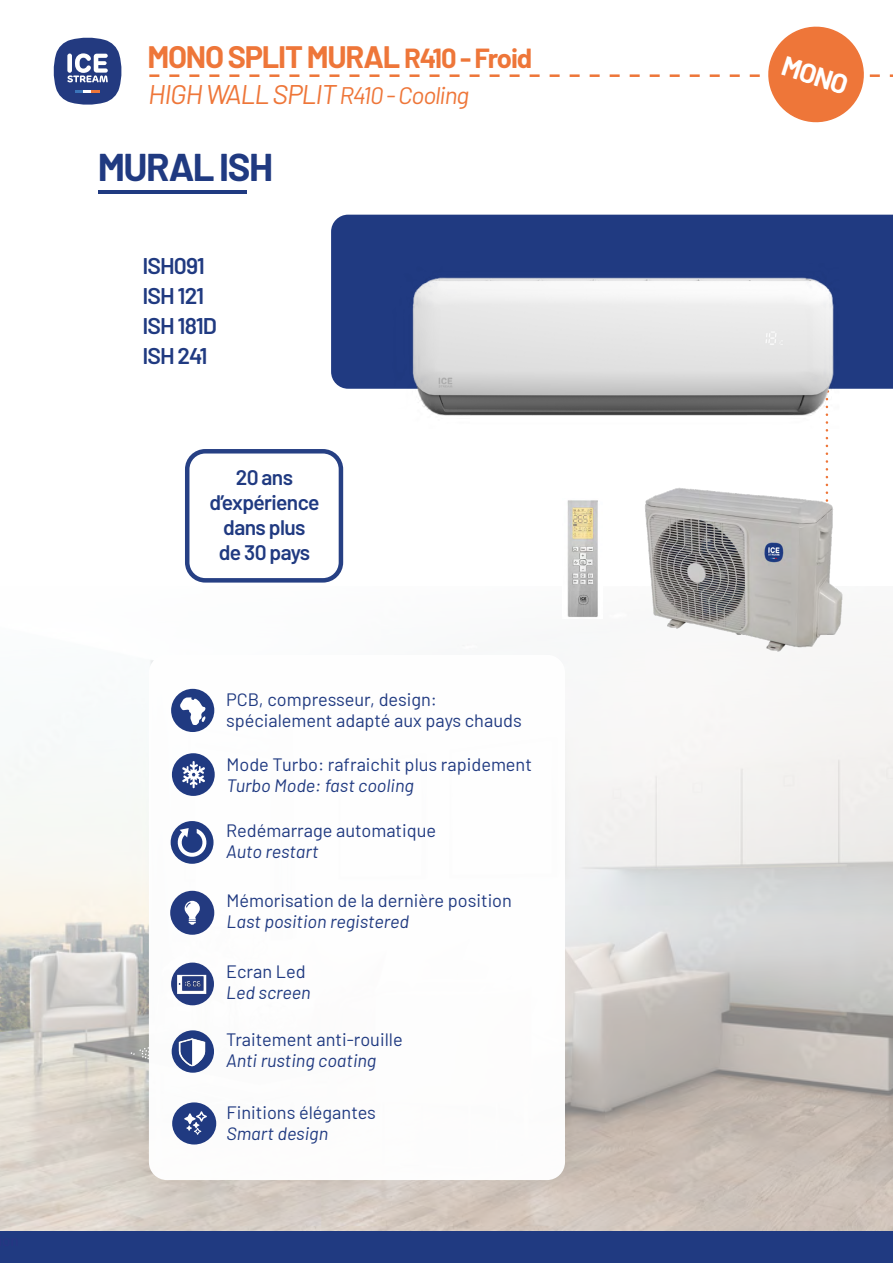
<style>
.page{position:relative;width:893px;height:1263px;background:#fff}
.page>*{position:absolute;margin:0;border:0;box-sizing:border-box;transform-origin:0 0}
.t1{font:700 37.8px "Barlow";letter-spacing:-.04em;color:#203a81}
.t2{font:700 30.3px "Barlow";letter-spacing:-.04em;color:#ee7639}
.t3{font:italic 27px "Barlow";letter-spacing:-.04em;color:#ee7639}
.t4{font:700 27px "Barlow";color:#fff}
.t5{font:600 22.65px/30.3px "Barlow";letter-spacing:-.04em;color:#203a81}
.t6{font:600 21px/24.9px "Barlow";letter-spacing:-.03em;color:#203a81;text-align:center}
.t7{font:18px/21px "Barlow";color:#203a81}
.t8{font:italic 18px "Barlow";color:#203a81}
.s1{font-size:27px}
.s2{font-size:24px}
</style>
<div class="page">
<img style="left:0;top:645px;width:893px;height:586px">
<svg style="left:53px;top:37px;width:69px;height:68px"></svg>
<svg style="left:826px;top:429px;width:2px;height:42px"></svg>
<div style="left:0;top:1231px;width:893px;height:32px;background:#203a81"></div>
<div style="left:331px;top:215px;width:562px;height:174px;background:#203a81"></div>
<img style="left:607px;top:475px;width:239px;height:182px">
<hr style="left:98px;top:190px;width:149px;height:3px;background:#203a81">
<svg style="left:131px;top:1047px;width:18px;height:12px"></svg>
<svg style="left:149px;top:26px;width:744px;height:97px"></svg>
<img style="left:379px;top:264px;width:470px;height:160px">
<div style="left:149px;top:655px;width:416px;height:525px;background:#fff;border-radius:18px"></div>
<div style="left:172px;top:753px;width:43px;height:43px;background:#203a81;border-radius:50%"></div>
<svg style="left:182px;top:761px;width:23px;height:27px"></svg>
<div style="left:171px;top:821px;width:43px;height:43px;background:#203a81;border-radius:50%"></div>
<svg style="left:176px;top:828px;width:32px;height:30px"></svg>
<div style="left:170px;top:891px;width:44px;height:44px;background:#233a80;border-radius:50%"></div>
<svg style="left:185px;top:901px;width:15px;height:24px"></svg>
<div style="left:171px;top:689px;width:43px;height:43px;background:#203a81;border-radius:50%"></div>
<svg style="left:180px;top:697px;width:25px;height:28px"></svg>
<div style="left:171px;top:962px;width:43px;height:43px;background:#233a80;border-radius:50%"></div>
<img style="left:175px;top:975px;width:35px;height:22px">
<div style="left:172px;top:1030px;width:42px;height:43px;background:#203a81;border-radius:50%"></div>
<img style="left:177px;top:1038px;width:29px;height:28px">
<div style="left:172px;top:1102px;width:44px;height:42px;background:#203a81;border-radius:50%"></div>
<svg style="left:184px;top:1111px;width:23px;height:24px"></svg>
<img style="left:567px;top:500px;width:31px;height:117px">
<div style="left:185px;top:449px;width:158px;height:134px;border:4px solid #203a81;border-radius:18px"></div>
<h2 class="t2" style="left:147px;top:35px;width:386px">MONO SPLIT MURAL <span class="s1">R410 - Froid</span></h2>
<h3 class="t3" style="left:148px;top:75px;width:322px">HIGH WALL SPLIT <span class="s2">R410 - Cooling</span></h3>
<h1 class="t1" style="left:98px;top:139px;width:177px">MURAL ISH</h1>
<p class="t5" style="left:142px;top:248px;width:76px">ISH091<br>ISH 121<br>ISH 181D<br>ISH 241</p>
<p class="t6" style="left:209px;top:464px;width:112px">20 ans d’expérience dans plus<br>de 30 pays</p>
<p class="t7" style="left:226px;top:687px;width:297px">PCB, compresseur, design: spécialement adapté aux pays chauds</p>
<p class="t7" style="left:226px;top:752px;width:307px">Mode Turbo: rafraichit plus rapidement</p>
<p class="t8" style="left:226px;top:772px;width:189px">Turbo Mode: fast cooling</p>
<p class="t7" style="left:226px;top:819px;width:212px">Redémarrage automatique</p>
<p class="t8" style="left:226px;top:838px;width:94px">Auto restart</p>
<p class="t7" style="left:226px;top:889px;width:287px">Mémorisation de la dernière position</p>
<p class="t8" style="left:226px;top:909px;width:184px">Last position registered</p>
<p class="t7" style="left:226px;top:959px;width:81px">Ecran Led</p>
<p class="t8" style="left:226px;top:979px;width:86px">Led screen</p>
<p class="t7" style="left:226px;top:1027px;width:178px">Traitement anti-rouille</p>
<p class="t8" style="left:226px;top:1047px;width:152px">Anti rusting coating</p>
<p class="t7" style="left:226px;top:1100px;width:151px">Finitions élégantes</p>
<p class="t8" style="left:226px;top:1120px;width:103px">Smart design</p>
<h3 class="t4" style="left:789px;top:46px;width:69px;rotate:18deg">MONO</h3>
</div>
